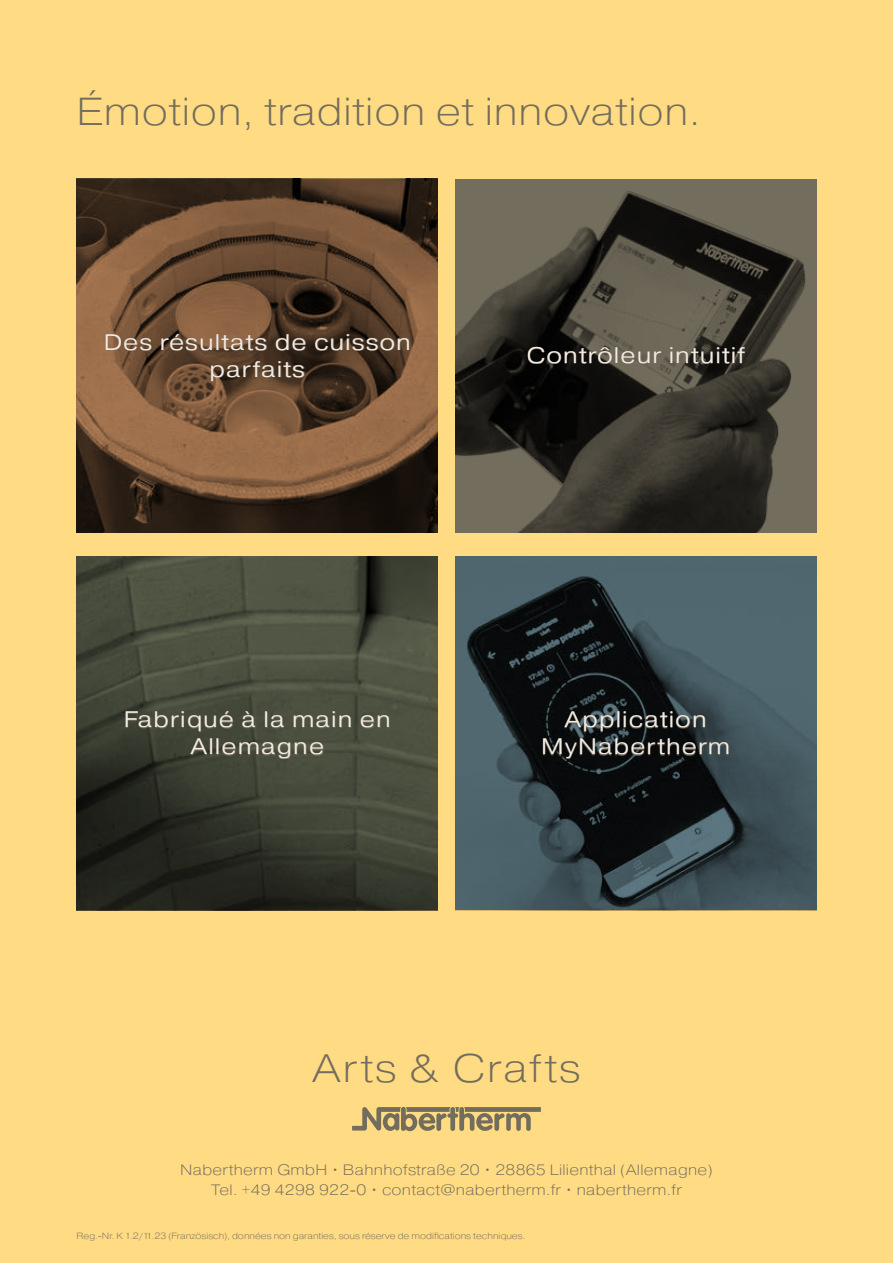
<style>
.page{position:relative;width:893px;height:1263px;background:#ffdb83}
.page>*{position:absolute;margin:0;border:0;box-sizing:border-box;transform-origin:0 0}
.t1{font:200 39.6px "Pragmatica Extended";letter-spacing:.05em;color:#736d5d}
.t2{font:200 39px "Pragmatica Extended";letter-spacing:.02em;color:#736d5d}
.t3{font:300 22.5px/27px "Pragmatica Extended";letter-spacing:.05em;color:#f4ebe2;text-align:center}
.t4{font:200 15px/20.2px "Pragmatica Extended";letter-spacing:.02em;color:#736d5d;text-align:center}
.t5{font:200 9px "Pragmatica Extended";color:#736d5d}
</style>
<div class="page">
<img style="left:77px;top:179px;width:361px;height:353px">
<img style="left:455px;top:179px;width:361px;height:353px">
<img style="left:455px;top:556px;width:361px;height:354px">
<img style="left:77px;top:556px;width:361px;height:354px">
<svg style="left:352px;top:1107px;width:189px;height:24px"></svg>
<svg style="left:106px;top:334px;width:303px;height:47px;background:#58412e"></svg>
<svg style="left:126px;top:711px;width:263px;height:48px;background:#4a4d3e"></svg>
<svg style="left:528px;top:347px;width:217px;height:17px;background:#474339"></svg>
<svg style="left:543px;top:711px;width:186px;height:48px;background:#252b2a"></svg>
<h2 class="t2" style="left:77px;top:88px;width:625px">Émotion, tradition et innovation.</h2>
<h3 class="t3" style="left:104px;top:329px;width:309px">Des résultats de cuisson parfaits</h3>
<h3 class="t3" style="left:527px;top:342px;width:220px">Contrôleur intuitif</h3>
<h3 class="t3" style="left:124px;top:706px;width:269px">Fabriqué à la main en<br>Allemagne</h3>
<h3 class="t3" style="left:541px;top:706px;width:191px">Application<br>MyNabertherm</h3>
<h1 class="t1" style="left:312px;top:1044px;width:270px">Arts &amp; Crafts</h1>
<p class="t4" style="left:180px;top:1159px;width:534px">Nabertherm GmbH • Bahnhofstraße 20 • 28865 Lilienthal (Allemagne)<br>Tel. +49 4298 922-0 • contact@nabertherm.fr • nabertherm.fr</p>
<p class="t5" style="left:77px;top:1230px;width:450px">Reg.-Nr. K 1.2/11.23 (Französisch), données non garanties, sous réserve de modifications techniques.</p>
</div>
